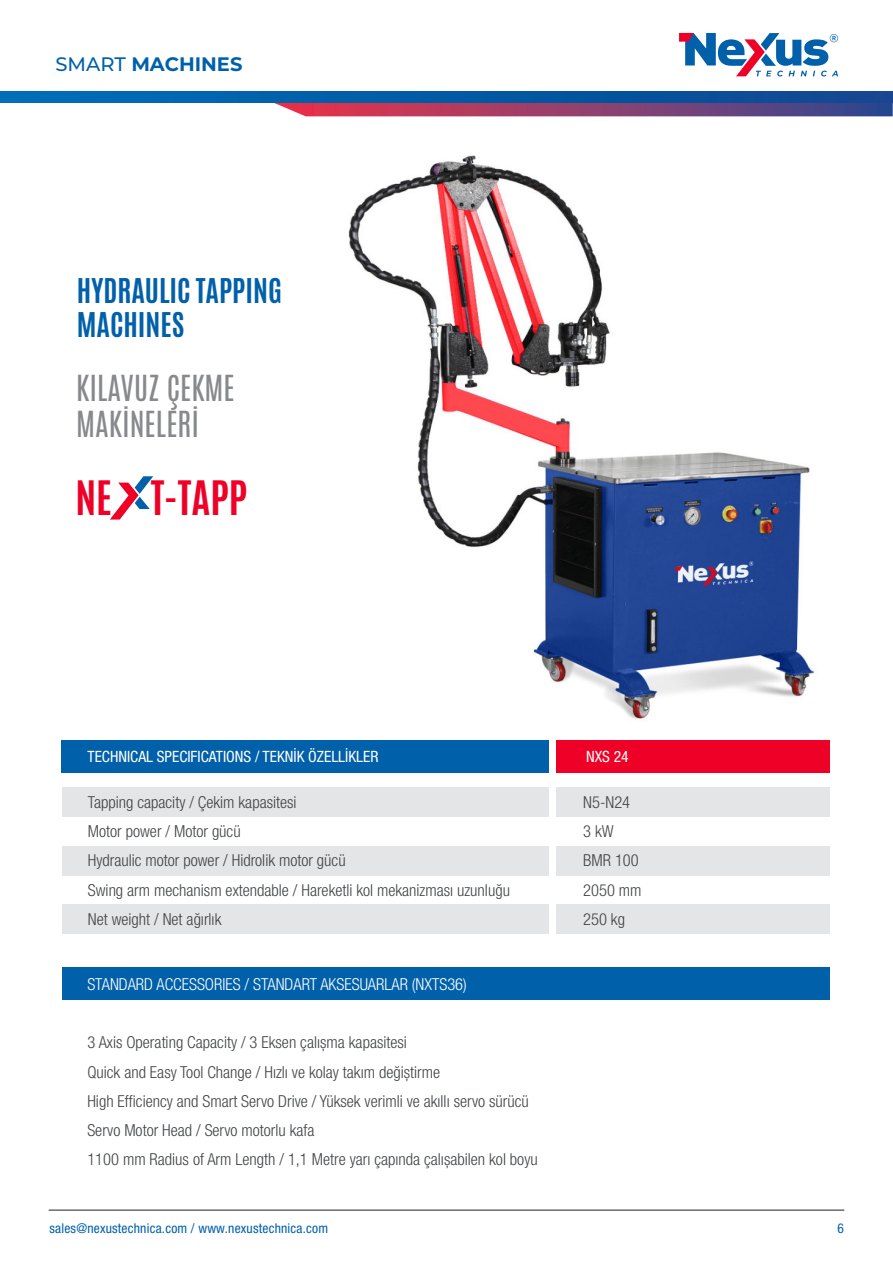
<style>
.page{position:relative;width:893px;height:1263px;background:#fff}
.page>*{position:absolute;margin:0;border:0;box-sizing:border-box;transform-origin:0 0}
.t1{font:700 39.6px "Antonio";color:#ef0027}
.t2{font:30px/36px "Antonio";color:#87898c}
.t3{font:700 28.5px/34.2px "Antonio";color:#0060aa}
.t4{font:700 19.5px "Montserrat";color:#0060aa}
.t5{font:300 condensed 16.5px/29.1px "Helvetica Neue LT Pro";color:#414446}
.t6{font:300 condensed 16.5px "Helvetica Neue LT Pro";color:#fff}
.t7{font:condensed 15.6px "Helvetica Neue LT Pro";color:#fff}
.t8{font:condensed 13.5px "Helvetica Neue LT Pro";letter-spacing:.015em;color:#0060aa}
.s1{font-weight:500}
</style>
<div class="page">
<hr style="left:49px;top:1210px;width:795px;height:1px;background:#231f20">
<svg style="left:274px;top:103px;width:619px;height:13px;background:#8f4371"></svg>
<svg style="left:1px;top:92px;width:892px;height:11px;background:#055aa3"></svg>
<svg style="left:679px;top:33px;width:159px;height:43px"></svg>
<img style="left:348px;top:155px;width:467px;height:564px">
<div style="left:556px;top:788px;width:274px;height:29px;background:#e4e5e7"></div>
<div style="left:556px;top:846px;width:274px;height:30px;background:#e4e5e7"></div>
<div style="left:556px;top:904px;width:274px;height:30px;background:#e4e5e7"></div>
<div style="left:556px;top:740px;width:274px;height:32px;background:#ef0027"></div>
<div style="left:62px;top:788px;width:487px;height:29px;background:#e4e5e7"></div>
<div style="left:62px;top:846px;width:487px;height:30px;background:#e4e5e7"></div>
<div style="left:62px;top:904px;width:487px;height:30px;background:#e4e5e7"></div>
<div style="left:62px;top:740px;width:487px;height:32px;background:#0060aa"></div>
<div style="left:62px;top:967px;width:767px;height:32px;background:#0060aa"></div>
<svg style="left:110px;top:476px;width:43px;height:44px"></svg>
<p class="t4" style="left:55px;top:50px;width:189px"><span class="s1">SMART</span> MACHINES</p>
<h3 class="t3" style="left:77px;top:274px;width:207px">HYDRAULIC TAPPING<br>MACHINES</h3>
<h2 class="t2" style="left:76px;top:371px;width:160px">KILAVUZ ÇEKME<br>MAKİNELERİ</h2>
<h1 class="t1" style="left:75px;top:469px;width:173px">NE T-TAPP</h1>
<p class="t7" style="left:87px;top:747px;width:292px">TECHNICAL SPECIFICATIONS / TEKNİK ÖZELLİKLER</p>
<p class="t7" style="left:586px;top:747px;width:44px">NXS 24</p>
<p class="t5" style="left:88px;top:788px;width:424px">Tapping capacity / Çekim kapasitesi<br>Motor power / Motor gücü<br>Hydraulic motor power / Hidrolik motor gücü<br>Swing arm mechanism extendable / Hareketli kol mekanizması uzunluğu Net weight / Net ağırlık</p>
<p class="t5" style="left:583px;top:788px;width:60px">N5-N24<br>3 kW<br>BMR 100<br>2050 mm<br>250 kg</p>
<p class="t6" style="left:87px;top:975px;width:381px">STANDARD ACCESSORIES / STANDART AKSESUARLAR (NXTS36)</p>
<p class="t5" style="left:87px;top:1028px;width:452px">3 Axis Operating Capacity / 3 Eksen çalıșma kapasitesi<br>Quick and Easy Tool Change / Hızlı ve kolay takım değiștirme<br>High Efficiency and Smart Servo Drive / Yüksek verimli ve akıllı servo sürücü Servo Motor Head / Servo motorlu kafa<br>1100 mm Radius of Arm Length / 1,1 Metre yarı çapında çalıșabilen kol boyu</p>
<p class="t8" style="left:50px;top:1220px;width:280px">sales@nexustechnica.com / www.nexustechnica.com</p>
<p class="t8" style="left:837px;top:1220px;width:8px">6</p>
</div>
